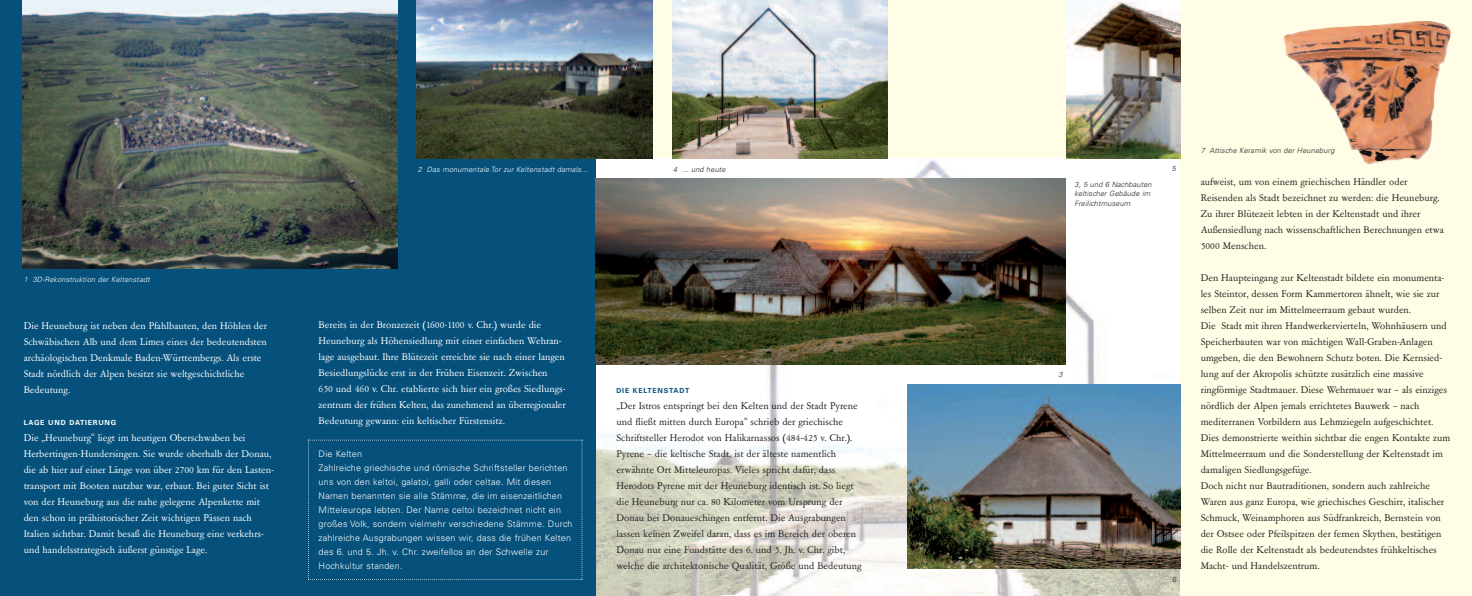
<style>
.page{position:relative;width:1472px;height:596px;background:#fff}
.page>*{position:absolute;margin:0;border:0;box-sizing:border-box;transform-origin:0 0}
.t1{font:11px/16px "Garamont Amst SB";color:#231f20}
.t2{font:11px/16px "Garamont Amst SB";color:#fff}
.t3{font:300 9px/14px "Univers";letter-spacing:.02em;color:#fff}
.t4{font:italic 300 7.3px/9.5px "Univers";letter-spacing:.02em;color:#231f20}
.t5{font:italic 300 7.3px "Univers";letter-spacing:.02em;color:#fff}
.t6{font:700 7px "Univers";letter-spacing:.11em;color:#fff}
.t7{font:700 7px "Univers";letter-spacing:.11em;color:#06517c}
</style>
<div class="page">
<div style="left:595px;top:0;width:876px;height:595px;background:#fffde5"></div>
<img style="left:595px;top:159px;width:584px;height:436px">
<div style="left:0;top:0;width:595px;height:595px;background:#06517c"></div>
<img style="left:672px;top:0;width:215px;height:158px">
<img style="left:23px;top:0;width:374px;height:268px">
<img style="left:907px;top:384px;width:272px;height:184px">
<img style="left:417px;top:0;width:235px;height:159px">
<img style="left:1066px;top:0;width:113px;height:159px">
<img style="left:595px;top:179px;width:470px;height:185px">
<svg style="left:308px;top:439px;width:274px;height:140px"></svg>
<img style="left:1283px;top:21px;width:167px;height:143px">
<p class="t5" style="left:24px;top:276px;width:128px">1 3D-Rekonstruktion der Keltenstadt</p>
<p class="t2" style="left:24px;top:317px;width:245px">Die Heuneburg ist neben den Pfahlbauten, den Höhlen der Schwäbischen Alb und dem Limes eines der bedeutendsten archäologischen Denkmale Baden-Württembergs. Als erste Stadt nördlich der Alpen besitzt sie weltgeschichtliche Bedeutung.</p>
<p class="t6" style="left:24px;top:419px;width:94px">LAGE UND DATIERUNG</p>
<p class="t2" style="left:24px;top:429px;width:252px">Die „Heuneburg“ liegt im heutigen Oberschwaben bei Herbertingen-Hundersingen. Sie wurde oberhalb der Donau, die ab hier auf einer Länge von über 2700 km für den Lasten&shy;transport mit Booten nutzbar war, erbaut. Bei guter Sicht ist von der Heuneburg aus die nahe gelegene Alpenkette mit den schon in prähistorischer Zeit wichtigen Pässen nach Italien sichtbar. Damit besaß die Heuneburg eine verkehrs&shy;und handelsstrategisch äußerst günstige Lage.</p>
<p class="t5" style="left:418px;top:166px;width:171px">2 Das monumentale Tor zur Keltenstadt damals...</p>
<p class="t4" style="left:673px;top:165px;width:54px">4 ... und heute</p>
<p class="t2" style="left:318px;top:316px;width:248px">Bereits in der Bronzezeit (1600-1100 v. Chr.) wurde die Heuneburg als Höhensiedlung mit einer einfachen Wehran&shy;lage ausgebaut. Ihre Blütezeit erreichte sie nach einer langen Besiedlungslücke erst in der Frühen Eisenzeit. Zwischen<br>650 und 460 v. Chr. etablierte sich hier ein großes Siedlungs&shy;zentrum der frühen Kelten, das zunehmend an überregionaler Bedeutung gewann: ein keltischer Fürstensitz.</p>
<p class="t3" style="left:318px;top:447px;width:255px">Die Kelten<br>Zahlreiche griechische und römische Schriftsteller berichten uns von den keltoi, galatoi, galli oder celtae. Mit diesen Namen benannten sie alle Stämme, die im eisenzeitlichen Mitteleuropa lebten. Der Name celtoi bezeichnet nicht ein großes Volk, sondern vielmehr verschiedene Stämme. Durch zahlreiche Ausgrabungen wissen wir, dass die frühen Kelten des 6. und 5. Jh. v. Chr. zweifellos an der Schwelle zur Hochkultur standen.</p>
<p class="t7" style="left:616px;top:387px;width:75px">DIE KELTENSTADT</p>
<p class="t1" style="left:616px;top:396px;width:247px">„Der Istros entspringt bei den Kelten und der Stadt Pyrene und fließt mitten durch Europa“ schrieb der griechische Schriftsteller Herodot von Halikarnassos (484-425 v. Chr.).<br>Pyrene – die keltische Stadt, ist der älteste namentlich erwähnte Ort Mitteleuropas. Vieles spricht dafür, dass Herodots Pyrene mit der Heuneburg identisch ist. So liegt die Heuneburg nur ca. 80 Kilometer vom Ursprung der Donau bei Donaueschingen entfernt. Die Ausgrabungen lassen keinen Zweifel daran, dass es im Bereich der oberen Donau nur eine Fundstätte des 6. und 5. Jh. v. Chr. gibt, welche die architektonische Qualität, Größe und Bedeutung</p>
<p class="t4" style="left:1074px;top:180px;width:79px">3, 5 und 6 Nachbauten keltischer Gebäude im<br>Freilichtmuseum</p>
<p class="t4" style="left:1171px;top:164px;width:6px">5</p>
<p class="t4" style="left:1058px;top:369px;width:6px">3</p>
<p class="t4" style="left:1172px;top:574px;width:6px">6</p>
<p class="t4" style="left:1200px;top:146px;width:135px">7 Attische Keramik von der Heuneburg</p>
<p class="t1" style="left:1200px;top:173px;width:245px">aufweist, um von einem griechischen Händler oder Reisenden als Stadt bezeichnet zu werden: die Heuneburg.<br>Zu ihrer Blütezeit lebten in der Keltenstadt und ihrer Außensiedlung nach wissenschaftlichen Berechnungen etwa 5000 Menschen.</p>
<p class="t1" style="left:1200px;top:269px;width:251px">Den Haupteingang zur Keltenstadt bildete ein monumenta&shy;les Steintor, dessen Form Kammertoren ähnelt, wie sie zur selben Zeit nur im Mittelmeerraum gebaut wurden.<br>Die Stadt mit ihren Handwerkervierteln, Wohnhäusern und Speicherbauten war von mächtigen Wall-Graben-Anlagen umgeben, die den Bewohnern Schutz boten. Die Kernsied&shy;lung auf der Akropolis schützte zusätzlich eine massive ringförmige Stadtmauer. Diese Wehrmauer war – als einziges nördlich der Alpen jemals errichtetes Bauwerk – nach mediterranen Vorbildern aus Lehmziegeln aufgeschichtet.<br>Dies demonstrierte weithin sichtbar die engen Kontakte zum Mittelmeerraum und die Sonderstellung der Keltenstadt im damaligen Siedlungsgefüge.<br>Doch nicht nur Bautraditionen, sondern auch zahlreiche Waren aus ganz Europa, wie griechisches Geschirr, italischer Schmuck, Weinamphoren aus Südfrankreich, Bernstein von der Ostsee oder Pfeilspitzen der fernen Skythen, bestätigen die Rolle der Keltenstadt als bedeutendstes frühkeltisches Macht- und Handelszentrum.</p>
</div>
